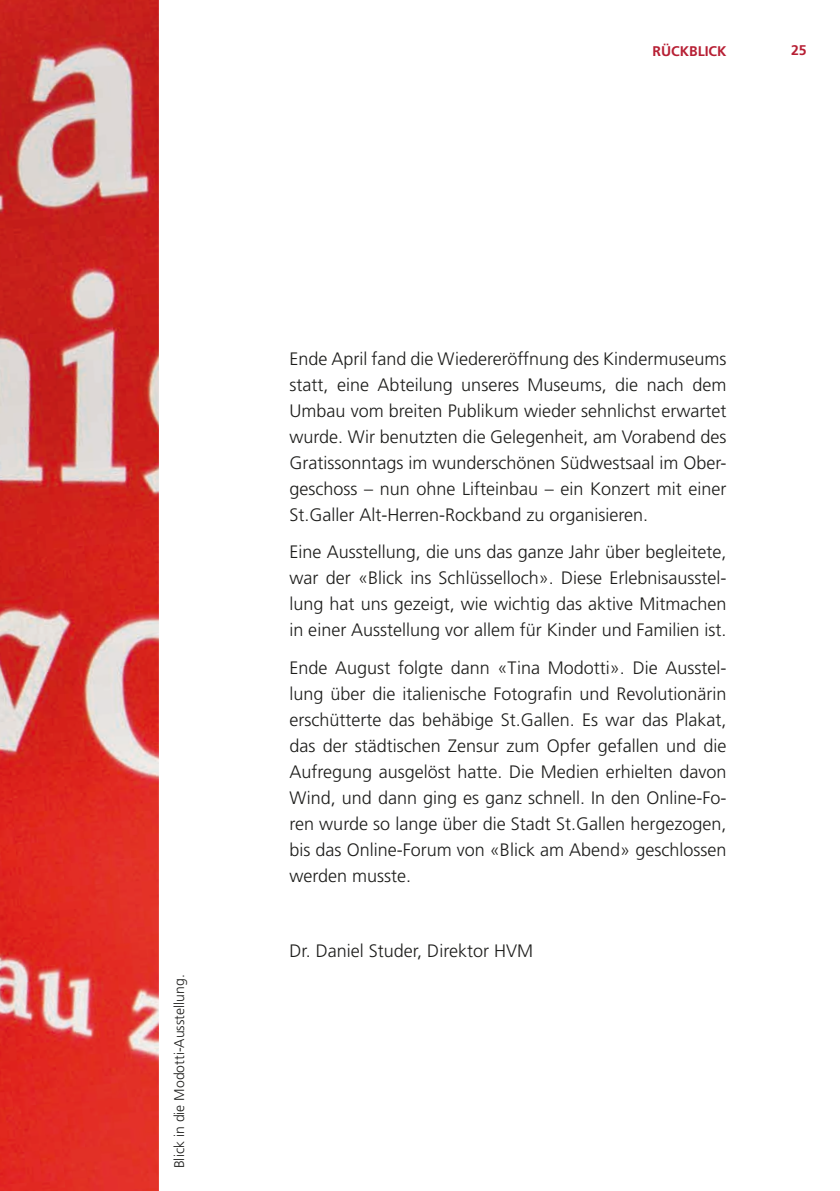
<style>
.page{position:relative;width:840px;height:1191px;background:#fff}
.page>*{position:absolute;margin:0;border:0;box-sizing:border-box;transform-origin:0 0}
.t1{font:300 18px/26px "Frutiger LT Std";color:#1d1d1b;text-align:justify}
.t2{font:300 14px "Frutiger LT Std";color:#1d1d1b}
.t3{font:700 14px "Frutiger LT Std";color:#b71f34}
</style>
<div class="page">
<img style="left:0;top:0;width:159px;height:1191px">
<p class="t3" style="left:652px;top:43px;width:75px">RÜCKBLICK</p>
<p class="t3" style="left:790px;top:42px;width:17px">25</p>
<p class="t2" style="left:171px;top:1168px;width:195px;rotate:-90deg">Blick in die Modotti-Ausstellung.</p>
<p class="t1" style="left:289px;top:346px;width:438px">Ende April fand die Wiedereröffnung des Kindermuseums statt, eine Abteilung unseres Museums, die nach dem Umbau vom breiten Publikum wieder sehnlichst erwartet wurde. Wir benutzten die Gelegenheit, am Vorabend des Gratissonntags im wunderschönen Südwestsaal im Ober&shy;geschoss – nun ohne Lifteinbau – ein Konzert mit einer St.Galler Alt-Herren-Rockband zu organisieren.</p>
<p class="t1" style="left:289px;top:539px;width:438px">Eine Ausstellung, die uns das ganze Jahr über begleitete, war der «Blick ins Schlüsselloch». Diese Erlebnisausstel&shy;lung hat uns gezeigt, wie wichtig das aktive Mitmachen in einer Ausstellung vor allem für Kinder und Familien ist.</p>
<p class="t1" style="left:289px;top:655px;width:438px">Ende August folgte dann «Tina Modotti». Die Ausstel&shy;lung über die italienische Fotografin und Revolutionärin erschütterte das behäbige St.Gallen. Es war das Plakat, das der städtischen Zensur zum Opfer gefallen und die Aufregung ausgelöst hatte. Die Medien erhielten davon Wind, und dann ging es ganz schnell. In den Online-Fo&shy;ren wurde so lange über die Stadt St.Gallen hergezogen, bis das Online-Forum von «Blick am Abend» geschlossen werden musste.</p>
<p class="t1" style="left:289px;top:937px;width:245px">Dr. Daniel Studer, Direktor HVM</p>
</div>
